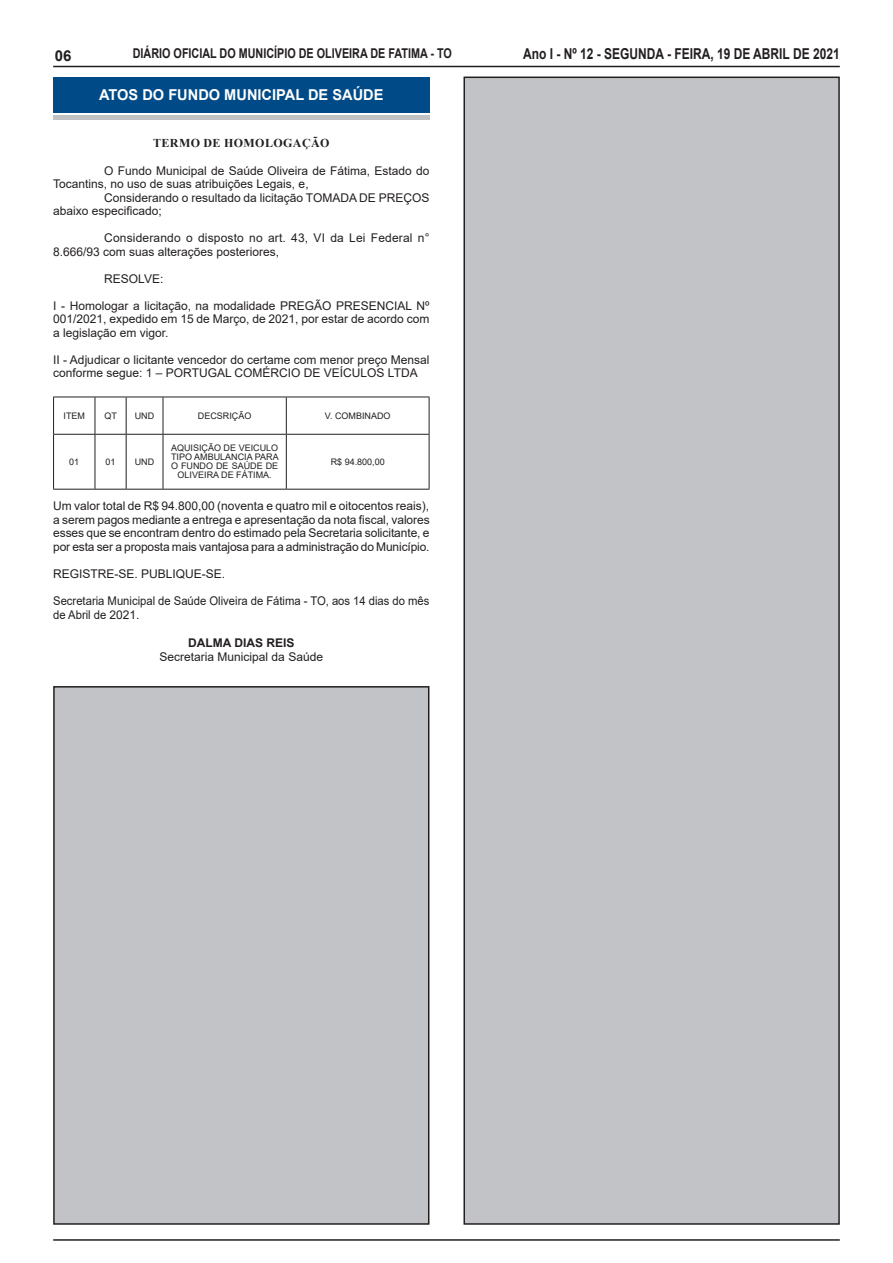
<style>
.page{position:relative;width:893px;height:1263px;background:#fff}
.page>*{position:absolute;margin:0;border:0;box-sizing:border-box;transform-origin:0 0}
.t1{font:700 15px "Arial";color:#231f20;scale:.8 1}
.Chancela{font:700 15px "Arial";color:#fff}
.t2{font:700 15px "Arial";color:#231f20}
.t3{font:700 13.5px "Arial";color:#231f20;scale:.8 1}
.SEM_PARAGRO{font:12px/13.5px "Arial";color:#231f20;text-align:justify}
.CORPO_DE_TEXTO{font:12px/13.5px "Arial";color:#231f20}
.SEM_PARAGRO-2{font:12px/14.4px "Arial";color:#231f20;scale:.94 1}
.CARGO{font:12px "Arial";color:#231f20}
.TITULOS{font:700 12px "Times New Roman";letter-spacing:.035em;color:#231f20}
.NOME{font:700 12px "Arial";color:#231f20}
.SEM_PARAGRO-3{font:9px/9px "Arial";color:#231f20;text-align:center}
</style>
<div class="page">
<hr style="left:53px;top:66px;width:787px;height:1px;background:#231f20">
<hr style="left:53px;top:1239px;width:787px;height:2px;background:#231f20">
<div style="left:53px;top:83px;width:376px;height:37px;background:#c1c2c4"></div>
<div style="left:53px;top:80px;width:376px;height:35px;background:#fff"></div>
<div style="left:53px;top:78px;width:376px;height:35px;background:#004b87"></div>
<hr style="left:53px;top:397px;width:42px;height:1px;background:#231f20">
<hr style="left:53px;top:397px;width:1px;height:37px;background:#231f20">
<hr style="left:95px;top:397px;width:31px;height:1px;background:#231f20">
<hr style="left:95px;top:397px;width:1px;height:37px;background:#231f20">
<hr style="left:126px;top:397px;width:37px;height:1px;background:#231f20">
<hr style="left:126px;top:397px;width:1px;height:37px;background:#231f20">
<hr style="left:163px;top:397px;width:123px;height:1px;background:#231f20">
<hr style="left:163px;top:397px;width:1px;height:37px;background:#231f20">
<hr style="left:286px;top:397px;width:143px;height:1px;background:#231f20">
<hr style="left:286px;top:397px;width:1px;height:37px;background:#231f20">
<hr style="left:429px;top:397px;width:1px;height:37px;background:#231f20">
<hr style="left:53px;top:434px;width:42px;height:1px;background:#231f20">
<hr style="left:53px;top:435px;width:1px;height:54px;background:#231f20">
<hr style="left:95px;top:434px;width:31px;height:1px;background:#231f20">
<hr style="left:95px;top:435px;width:1px;height:54px;background:#231f20">
<hr style="left:126px;top:434px;width:37px;height:1px;background:#231f20">
<hr style="left:126px;top:435px;width:1px;height:54px;background:#231f20">
<hr style="left:163px;top:434px;width:123px;height:1px;background:#231f20">
<hr style="left:163px;top:435px;width:1px;height:54px;background:#231f20">
<hr style="left:286px;top:434px;width:143px;height:1px;background:#231f20">
<hr style="left:286px;top:435px;width:1px;height:54px;background:#231f20">
<hr style="left:429px;top:435px;width:1px;height:54px;background:#231f20">
<hr style="left:53px;top:489px;width:42px;height:1px;background:#231f20">
<hr style="left:95px;top:489px;width:31px;height:1px;background:#231f20">
<hr style="left:126px;top:489px;width:37px;height:1px;background:#231f20">
<hr style="left:163px;top:489px;width:123px;height:1px;background:#231f20">
<hr style="left:286px;top:489px;width:143px;height:1px;background:#231f20">
<div style="left:464px;top:77px;width:375px;height:1147px;background:#c2c3c6"></div>
<div style="left:463px;top:77px;width:377px;height:1148px;border:2px solid #231f20"></div>
<div style="left:54px;top:687px;width:375px;height:537px;background:#c2c3c6"></div>
<div style="left:53px;top:686px;width:376px;height:539px;border:2px solid #231f20"></div>
<p class="t2" style="left:55px;top:45px;width:18px">06</p>
<p class="t3" style="left:133px;top:44px;width:400px">DIÁRIO OFICIAL DO MUNICÍPIO DE OLIVEIRA DE FATIMA - TO</p>
<p class="t1" style="left:523px;top:44px;width:397px">Ano I - Nº 12 - SEGUNDA - FEIRA, 19 DE ABRIL DE 2021</p>
<p class="Chancela" style="left:99px;top:84px;width:286px">ATOS DO FUNDO MUNICIPAL DE SAÚDE</p>
<p class="TITULOS" style="left:153px;top:134px;width:178px">TERMO DE HOMOLOGAÇÃO</p>
<p class="CORPO_DE_TEXTO" style="left:53px;top:164px;width:378px;text-indent:51px">O Fundo Municipal de Saúde Oliveira de Fátima, Estado do<br>Tocantins, no uso de suas atribuições Legais, e,</p>
<p class="CORPO_DE_TEXTO" style="left:53px;top:191px;width:378px;text-indent:51px">Considerando o resultado da licitação TOMADA DE PREÇOS abaixo especificado;</p>
<p class="CORPO_DE_TEXTO" style="left:53px;top:231px;width:378px;text-indent:51px">Considerando o disposto no art. 43, VI da Lei Federal n°<br>8.666/93 com suas alterações posteriores,</p>
<p class="CORPO_DE_TEXTO" style="left:104px;top:272px;width:61px">RESOLVE:</p>
<p class="SEM_PARAGRO" style="left:53px;top:299px;width:378px">I - Homologar a licitação, na modalidade PREGÃO PRESENCIAL Nº 001/2021, expedido em 15 de Março, de 2021, por estar de acordo com a legislação em vigor.</p>
<p class="SEM_PARAGRO" style="left:53px;top:353px;width:378px">II - Adjudicar o licitante vencedor do certame com menor preço Mensal conforme segue: 1 – PORTUGAL COMÉRCIO DE VEÍCULOS LTDA</p>
<p class="SEM_PARAGRO-3" style="left:64px;top:411px;width:23px">ITEM</p>
<p class="SEM_PARAGRO-3" style="left:104px;top:411px;width:14px">QT</p>
<p class="SEM_PARAGRO-3" style="left:135px;top:411px;width:21px">UND</p>
<p class="SEM_PARAGRO-3" style="left:198px;top:411px;width:55px">DECSRIÇÃO</p>
<p class="SEM_PARAGRO-3" style="left:325px;top:411px;width:67px">V. COMBINADO</p>
<p class="SEM_PARAGRO-3" style="left:69px;top:457px;width:12px">01</p>
<p class="SEM_PARAGRO-3" style="left:106px;top:457px;width:12px">01</p>
<p class="SEM_PARAGRO-3" style="left:135px;top:457px;width:21px">UND</p>
<p class="SEM_PARAGRO-3" style="left:171px;top:444px;width:109px">AQUISIÇÃO DE VEICULO<br>TIPO AMBULANCIA PARA<br>O FUNDO DE SAÚDE DE<br>OLIVEIRA DE FÁTIMA.</p>
<p class="SEM_PARAGRO-3" style="left:331px;top:457px;width:56px">R$ 94.800,00</p>
<p class="SEM_PARAGRO" style="left:53px;top:499px;width:378px">Um valor total de R$ 94.800,00 (noventa e quatro mil e oitocentos reais), a serem pagos mediante a entrega e apresentação da nota fiscal, valores esses que se encontram dentro do estimado pela Secretaria solicitante, e por esta ser a proposta mais vantajosa para a administração do Município.</p>
<p class="SEM_PARAGRO" style="left:53px;top:567px;width:174px">REGISTRE-SE. PUBLIQUE-SE.</p>
<p class="SEM_PARAGRO-2" style="left:53px;top:593px;width:402px">Secretaria Municipal de Saúde Oliveira de Fátima - TO, aos 14 dias do mês de Abril de 2021.</p>
<p class="NOME" style="left:188px;top:634px;width:108px">DALMA DIAS REIS</p>
<p class="CARGO" style="left:160px;top:648px;width:165px">Secretaria Municipal da Saúde</p>
</div>
